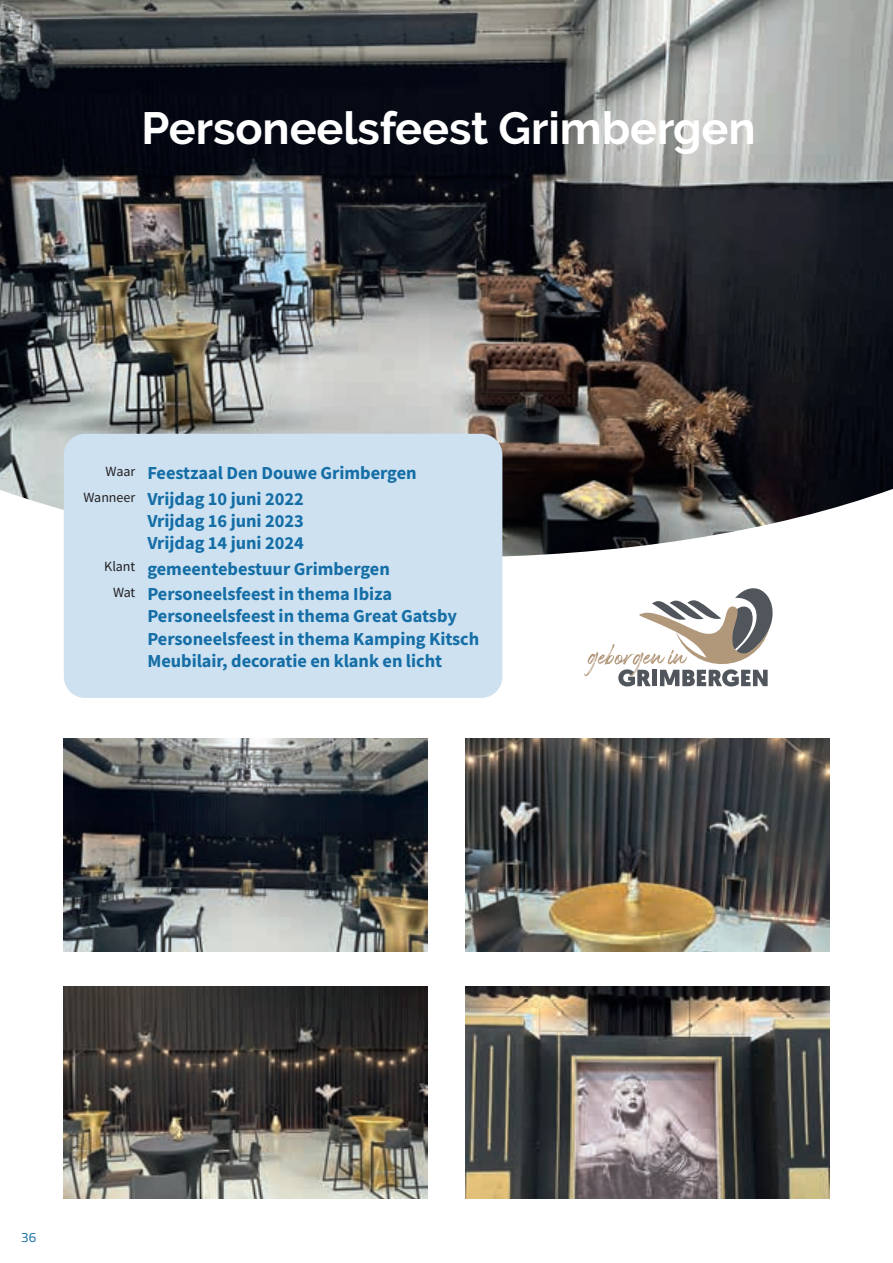
<style>
.page{position:relative;width:893px;height:1263px;background:#fff}
.page>*{position:absolute;margin:0;border:0;box-sizing:border-box;transform-origin:0 0}
.t1{font:700 45px "Raleway";color:#fff}
.t2{font:700 18.3px/22px "Source Sans Pro";color:#156ea6}
.t3{font:13.5px "Titillium Web";color:#156ea6}
</style>
<div class="page">
<hr style="left:892px;top:0;width:1px;height:1263px;background:#edf4fa">
<img style="left:0;top:0;width:893px;height:557px">
<div style="left:64px;top:434px;width:438px;height:264px;background:#cde1f1;border-radius:21px"></div>
<svg style="left:584px;top:588px;width:189px;height:98px"></svg>
<img style="left:64px;top:738px;width:363px;height:213px">
<img style="left:64px;top:986px;width:363px;height:213px">
<img style="left:466px;top:738px;width:363px;height:213px">
<img style="left:466px;top:986px;width:363px;height:213px">
<h1 class="t1" style="left:141px;top:103px;width:616px">Personeelsfeest Grimbergen</h1>
<p class="t2" style="left:84px;top:460px;width:335px;line-height:25.8px;text-indent:22px"><sup>Waar</sup> Feestzaal Den Douwe Grimbergen<br><sup>Wanneer</sup> Vrijdag 10 juni 2022</p>
<p class="t2" style="left:147px;top:509px;width:158px">Vrijdag 16 juni 2023<br>Vrijdag 14 juni 2024</p>
<p class="t2" style="left:104px;top:555px;width:289px;line-height:25.8px;text-align:center"><sup>Klant</sup> gemeentebestuur Grimbergen<br><sup>Wat</sup> Personeelsfeest in thema Ibiza</p>
<p class="t2" style="left:147px;top:605px;width:333px">Personeelsfeest in thema Great Gatsby<br>Personeelsfeest in thema Kamping Kitsch<br>Meubilair, decoratie en klank en licht</p>
<p class="t3" style="left:21px;top:1227px;width:17px">36</p>
</div>
